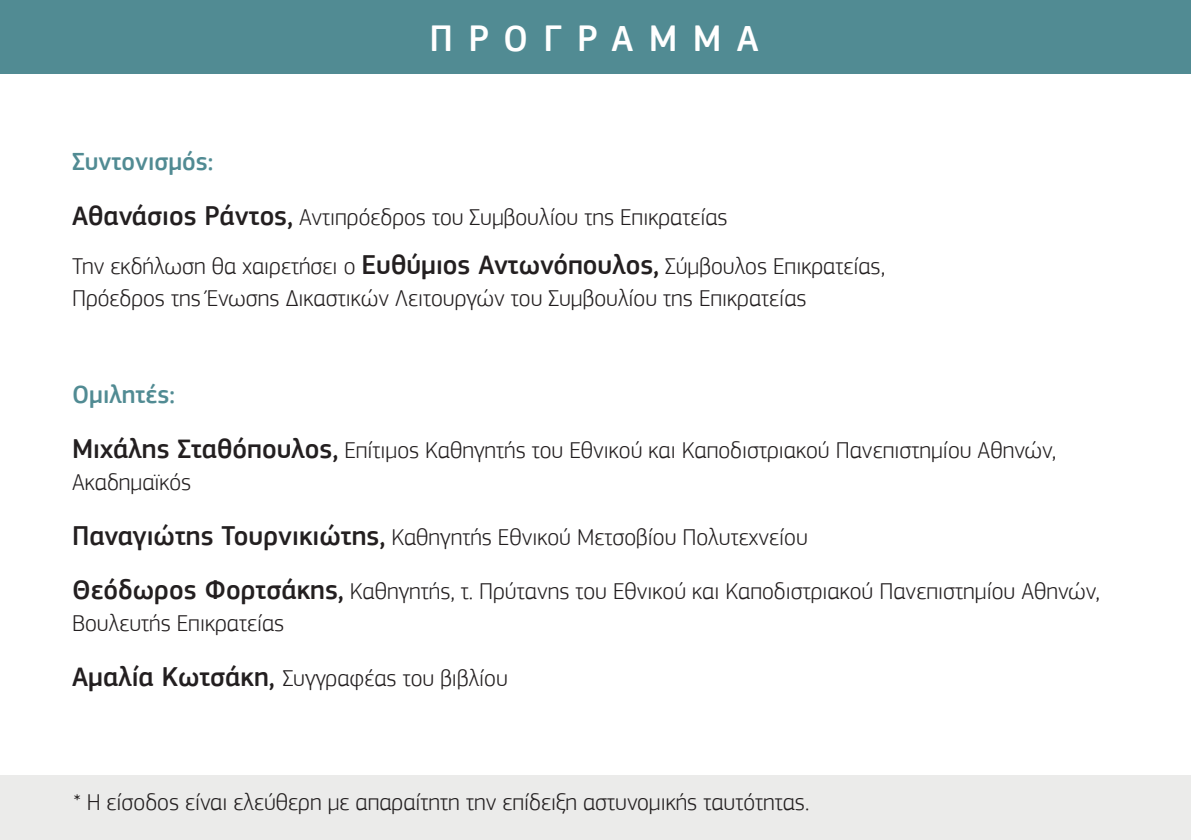
<style>
.page{position:relative;width:1191px;height:840px;background:#fff}
.page>*{position:absolute;margin:0;border:0;box-sizing:border-box;transform-origin:0 0}
.t1{font:500 38px "PF Square Sans Pro";letter-spacing:.4em;color:#fff}
.t2{font:500 26px "PF Square Sans Pro";color:#518b93}
.t3{font:300 24px/32px "PF Square Sans Pro";color:#231f20}
.s1{font-weight:500;font-size:28px}
</style>
<div class="page">
<div style="left:0;top:775px;width:1191px;height:64px;background:#ebebea"></div>
<div style="left:0;top:0;width:1191px;height:74px;background:#518b93"></div>
<h1 class="t1" style="left:429px;top:16px;width:331px">ΠΡΟΓΡΑΜΜΑ</h1>
<p class="t2" style="left:72px;top:147px;width:143px">Συντονισμός:</p>
<p class="t3" style="left:72px;top:192px;width:814px;line-height:49px"><span class="s1">Αθανάσιος Ράντος,</span> Αντιπρόεδρος του Συμβουλίου της Επικρατείας<br>Την εκδήλωση θα χαιρετήσει ο <span class="s1">Ευθύμιος Αντωνόπουλος,</span> Σύμβουλος Επικρατείας,</p>
<p class="t3" style="left:72px;top:282px;width:736px">Πρόεδρος της Ένωσης Δικαστικών Λειτουργών του Συμβουλίου της Επικρατείας</p>
<p class="t2" style="left:72px;top:379px;width:104px">Ομιλητές:</p>
<p class="t3" style="left:72px;top:433px;width:985px"><span class="s1">Μιχάλης Σταθόπουλος,</span> Επίτιμος Καθηγητής του Εθνικού και Καποδιστριακού Πανεπιστημίου Αθηνών,<br>Ακαδημαϊκός</p>
<p class="t3" style="left:72px;top:520px;width:737px"><span class="s1">Παναγιώτης Τουρνικιώτης,</span> Καθηγητής Εθνικού Μετσοβίου Πολυτεχνείου</p>
<p class="t3" style="left:72px;top:575px;width:1029px"><span class="s1">Θεόδωρος Φορτσάκης,</span> Καθηγητής, τ. Πρύτανης του Εθνικού και Καποδιστριακού Πανεπιστημίου Αθηνών,<br>Βουλευτής Επικρατείας</p>
<p class="t3" style="left:72px;top:661px;width:437px"><span class="s1">Αμαλία Κωτσάκη,</span> Συγγραφέας του βιβλίου</p>
<p class="t3" style="left:73px;top:786px;width:737px">* Η είσοδος είναι ελεύθερη με απαραίτητη την επίδειξη αστυνομικής ταυτότητας.</p>
</div>
